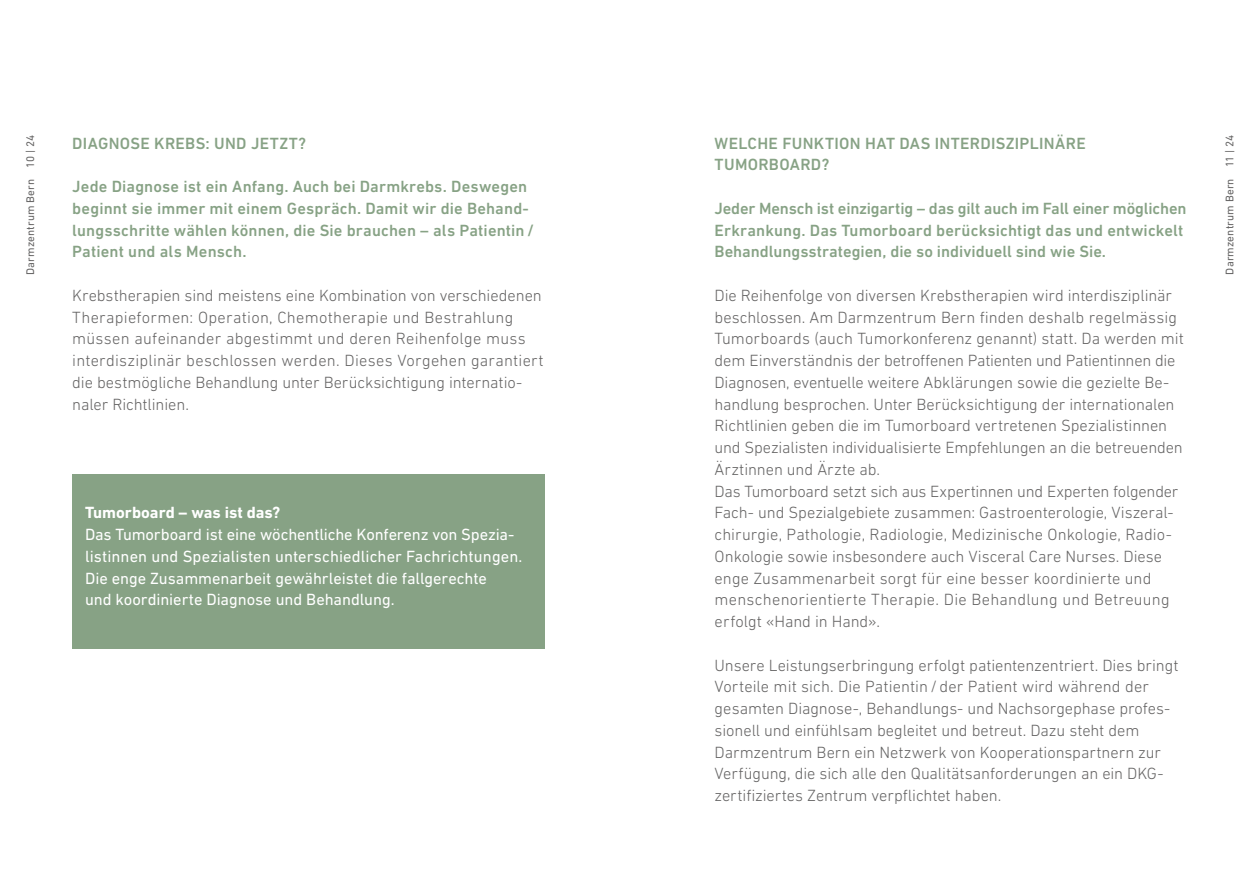
<style>
.page{position:relative;width:1259px;height:893px;background:#fff}
.page>*{position:absolute;margin:0;border:0;box-sizing:border-box;transform-origin:0 0}
.NEXT_Grundtext_11{font:300 16.5px/21.8px "DIN Next LT Pro";color:#646363}
.NEXT_Lead_11{font:500 16.5px/21.8px "DIN Next LT Pro";letter-spacing:.005em;color:#87a285}
.NEXT_Farbkasten_11{font:16.5px/21.8px "DIN Next LT Pro";letter-spacing:-.005em;color:#fff}
.NEXT_Titel_Inhalt_11{font:500 16.5px/21.8px "DIN Next LT Pro";letter-spacing:.02em;color:#87a285}
.NEXT_Farbkasten_11-2{font:700 16.5px "DIN Next LT Pro";color:#fff}
.t1{font:11.25px "DIN Next LT Pro";letter-spacing:.01em;color:#646363}
</style>
<div class="page">
<div style="left:72px;top:475px;width:472px;height:174px;background:#87a285"></div>
<p class="t1" style="left:24px;top:275px;width:141px;rotate:-90deg">Darmzentrum Bern 10 | 24</p>
<p class="NEXT_Titel_Inhalt_11" style="left:72px;top:132px;width:235px">DIAGNOSE KREBS: UND JETZT?</p>
<p class="NEXT_Lead_11" style="left:72px;top:175px;width:463px">Jede Diagnose ist ein Anfang. Auch bei Darmkrebs. Deswegen beginnt sie immer mit einem Gespräch. Damit wir die Behand&shy;lungsschritte wählen können, die Sie brauchen – als Patientin / Patient und als Mensch.</p>
<p class="NEXT_Grundtext_11" style="left:72px;top:284px;width:473px">Krebstherapien sind meistens eine Kombination von verschiedenen Therapieformen: Operation, Chemotherapie und Bestrahlung müssen aufeinander abgestimmt und deren Reihenfolge muss interdisziplinär beschlossen werden. Dieses Vorgehen garantiert die bestmögliche Behandlung unter Berücksichtigung internatio&shy;naler Richtlinien.</p>
<p class="NEXT_Farbkasten_11-2" style="left:85px;top:503px;width:197px">Tumorboard – was ist das?</p>
<p class="NEXT_Farbkasten_11" style="left:85px;top:523px;width:439px">Das Tumorboard ist eine wöchentliche Konferenz von Spezia&shy;listinnen und Spezialisten unterschiedlicher Fachrichtungen.</p>
<p class="NEXT_Farbkasten_11" style="left:85px;top:567px;width:403px">Die enge Zusammenarbeit gewährleistet die fallgerechte</p>
<p class="NEXT_Farbkasten_11" style="left:85px;top:589px;width:311px">und koordinierte Diagnose und Behandlung.</p>
<p class="NEXT_Titel_Inhalt_11" style="left:714px;top:132px;width:373px">WELCHE FUNKTION HAT DAS INTERDISZIPLINÄRE<br>TUMORBOARD?</p>
<p class="NEXT_Lead_11" style="left:714px;top:197px;width:473px">Jeder Mensch ist einzigartig – das gilt auch im Fall einer möglichen<br>Erkrankung. Das Tumorboard berücksichtigt das und entwickelt<br>Behandlungsstrategien, die so individuell sind wie Sie.</p>
<p class="NEXT_Grundtext_11" style="left:714px;top:284px;width:471px">Die Reihenfolge von diversen Krebstherapien wird interdisziplinär beschlossen. Am Darmzentrum Bern finden deshalb regelmässig Tumorboards (auch Tumorkonferenz genannt) statt. Da werden mit dem Einverständnis der betroffenen Patienten und Patientinnen die Diagnosen, eventuelle weitere Abklärungen sowie die gezielte Be&shy;handlung besprochen. Unter Berücksichtigung der internationalen Richtlinien geben die im Tumorboard vertretenen Spezialistinnen und Spezialisten individualisierte Empfehlungen an die betreuenden Ärztinnen und Ärzte ab.</p>
<p class="NEXT_Grundtext_11" style="left:714px;top:480px;width:465px">Das Tumorboard setzt sich aus Expertinnen und Experten folgender Fach- und Spezialgebiete zusammen: Gastroenterologie, Viszeral&shy;chirurgie, Pathologie, Radiologie, Medizinische Onkologie, Radio-Onkologie sowie insbesondere auch Visceral Care Nurses. Diese enge Zusammenarbeit sorgt für eine besser koordinierte und menschenorientierte Therapie. Die Behandlung und Betreuung erfolgt «Hand in Hand».</p>
<p class="NEXT_Grundtext_11" style="left:714px;top:654px;width:465px">Unsere Leistungserbringung erfolgt patientenzentriert. Dies bringt Vorteile mit sich. Die Patientin / der Patient wird während der gesamten Diagnose-, Behandlungs- und Nachsorgephase profes&shy;sionell und einfühlsam begleitet und betreut. Dazu steht dem Darmzentrum Bern ein Netzwerk von Kooperationspartnern zur Verfügung, die sich alle den Qualitätsanforderungen an ein DKG&shy;zertifiziertes Zentrum verpflichtet haben.</p>
<p class="t1" style="left:1223px;top:275px;width:141px;rotate:-90deg">Darmzentrum Bern 11 | 24</p>
</div>
